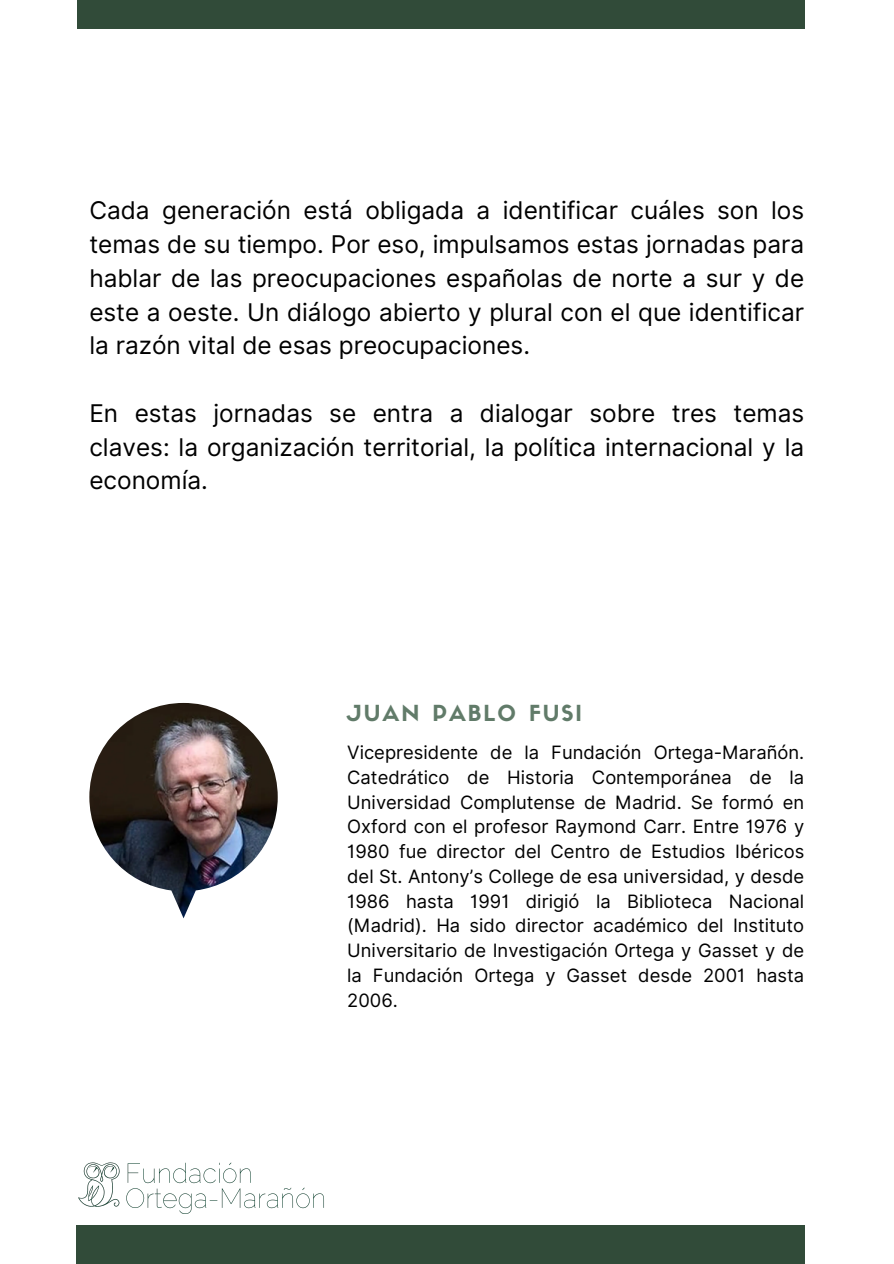
<style>
.page{position:relative;width:894px;height:1264px;background:#fff}
.page>*{position:absolute;margin:0;border:0;box-sizing:border-box;transform-origin:0 0}
.t1{font:24.3px/33.8px "Inter";color:#000;text-align:justify}
.t2{font:21.75px "Sifonn Basic";letter-spacing:.09em;color:#617b69}
.t3{font:18.3px/24.8px "Inter";color:#000;text-align:justify}
</style>
<div class="page">
<div style="left:77px;top:0;width:727px;height:29px;background:#314b39"></div>
<img style="left:78px;top:1162px;width:246px;height:51px">
<div style="left:76px;top:1225px;width:728px;height:38px;background:#314b39"></div>
<img style="left:89px;top:703px;width:189px;height:187px">
<h1 class="t1" style="left:89px;top:193px;width:716px">Cada generación está obligada a identificar cuáles son los temas de su tiempo. Por eso, impulsamos estas jornadas para hablar de las preocupaciones españolas de norte a sur y de este a oeste. Un diálogo abierto y plural con el que identificar la razón vital de esas preocupaciones.</h1>
<p class="t1" style="left:89px;top:396px;width:716px">En estas jornadas se entra a dialogar sobre tres temas claves: la organización territorial, la política internacional y la economía.</p>
<p class="t2" style="left:347px;top:704px;width:236px">JUAN PABLO FUSI</p>
<p class="t3" style="left:347px;top:740px;width:458px">Vicepresidente de la Fundación Ortega-Marañón.<br>Catedrático de Historia Contemporánea de la Universidad Complutense de Madrid. Se formó en Oxford con el profesor Raymond Carr. Entre 1976 y 1980 fue director del Centro de Estudios Ibéricos del St. Antony’s College de esa universidad, y desde 1986 hasta 1991 dirigió la Biblioteca Nacional (Madrid). Ha sido director académico del Instituto Universitario de Investigación Ortega y Gasset y de la Fundación Ortega y Gasset desde 2001 hasta 2006.</p>
</div>
